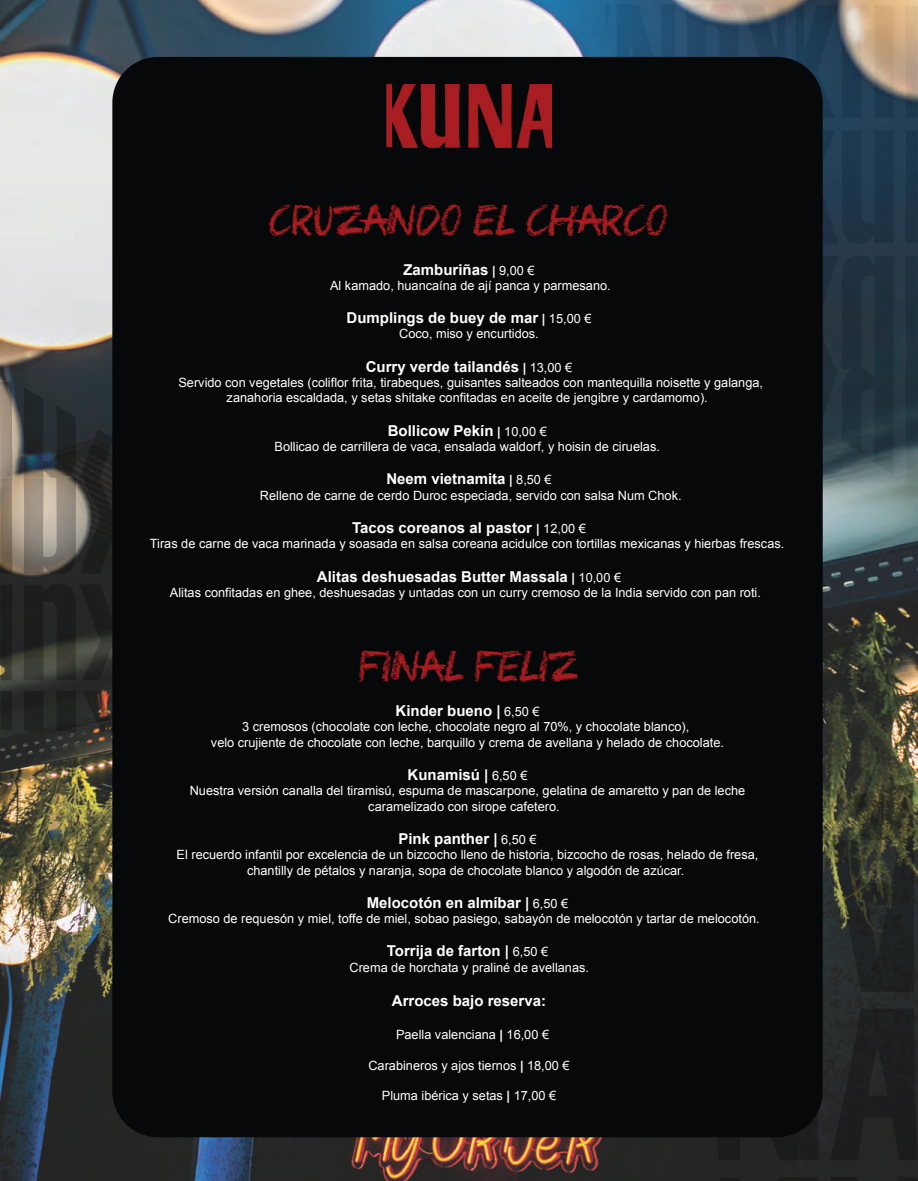
<style>
.page{position:relative;width:918px;height:1181px;background:#fff}
.page>*{position:absolute;margin:0;border:0;box-sizing:border-box;transform-origin:0 0}
.t1{font:45px "Colored Crayons";color:#aa1d21}
.t2{font:700 15px "Arial";color:#fff}
.t3{font:12.75px/15.3px "Arial";color:#fff;text-align:center}
.s1{font-size:12.75px}
.s2{font-weight:400;font-size:12.75px}
.s3{font-weight:700}
</style>
<div class="page">
<img style="left:0;top:0;width:918px;height:1181px">
<svg style="left:689px;top:782px;width:229px;height:399px;background:#292c27"></svg>
<svg style="left:0;top:374px;width:112px;height:362px;background:#44433e"></svg>
<div style="left:112px;top:57px;width:711px;height:1080px;background:#060809;border-radius:46px"></div>
<img style="left:386px;top:84px;width:166px;height:63px">
<svg style="left:822px;top:375px;width:96px;height:2px"></svg>
<h1 class="t1" style="left:270px;top:194px;width:400px">CRUZANDO EL CHARCO</h1>
<p class="t2" style="left:403px;top:264px;width:133px">Zamburiñas <span class="s1">|</span> <span class="s2">9,00 €</span></p>
<p class="t3" style="left:330px;top:279px;width:282px">Al kamado, huancaína de ají panca y parmesano.</p>
<p class="t2" style="left:347px;top:312px;width:246px">Dumplings de buey de mar <span class="s1">|</span> <span class="s2">15,00 €</span></p>
<p class="t3" style="left:399px;top:327px;width:141px">Coco, miso y encurtidos.</p>
<p class="t2" style="left:366px;top:361px;width:208px">Curry verde tailandés <span class="s1">|</span> <span class="s2">13,00 €</span></p>
<p class="t3" style="left:178px;top:376px;width:586px">Servido con vegetales (coliflor frita, tirabeques, guisantes salteados con mantequilla noisette y galanga, zanahoria escaldada, y setas shitake confitadas en aceite de jengibre y cardamomo).</p>
<p class="t2" style="left:388px;top:425px;width:161px">Bollicow Pekín <span class="s1">|</span> <span class="s2">10,00 €</span></p>
<p class="t3" style="left:274px;top:440px;width:387px">Bollicao de carrillera de vaca, ensalada waldorf, y hoisin de ciruelas.</p>
<p class="t2" style="left:386px;top:473px;width:167px">Neem vietnamita <span class="s1">|</span> <span class="s2">8,50 €</span></p>
<p class="t3" style="left:260px;top:488px;width:423px">Relleno de carne de cerdo Duroc especiada, servido con salsa Num Chok.</p>
<p class="t2" style="left:352px;top:522px;width:235px">Tacos coreanos al pastor <span class="s1">|</span> <span class="s2">12,00 €</span></p>
<p class="t3" style="left:150px;top:537px;width:636px">Tiras de carne de vaca marinada y soasada en salsa coreana acidulce con tortillas mexicanas y hierbas frescas.</p>
<p class="t2" style="left:317px;top:570px;width:306px">Alitas deshuesadas Butter Massala <span class="s1">|</span> <span class="s2">10,00 €</span></p>
<p class="t3" style="left:170px;top:586px;width:593px">Alitas confitadas en ghee, deshuesadas y untadas con un curry cremoso de la India servido con pan roti.</p>
<h1 class="t1" style="left:360px;top:640px;width:220px">FINAL FELIZ</h1>
<p class="t2" style="left:396px;top:705px;width:146px">Kinder bueno | <span class="s2">6,50 €</span></p>
<p class="t3" style="left:211px;top:720px;width:515px">3 cremosos (chocolate con leche, chocolate negro al 70%, y chocolate blanco),<br>velo crujiente de chocolate con leche, barquillo y crema de avellana y helado de chocolate.</p>
<p class="t2" style="left:408px;top:769px;width:121px">Kunamisú | <span class="s2">6,50 €</span></p>
<p class="t3" style="left:190px;top:784px;width:557px">Nuestra versión canalla del tiramisú, espuma de mascarpone, gelatina de amaretto y pan de leche caramelizado con sirope cafetero.</p>
<p class="t2" style="left:398px;top:833px;width:140px">Pink panther | <span class="s2">6,50 €</span></p>
<p class="t3" style="left:177px;top:848px;width:583px">El recuerdo infantil por excelencia de un bizcocho lleno de historia, bizcocho de rosas, helado de fresa, chantilly de pétalos y naranja, sopa de chocolate blanco y algodón de azúcar.</p>
<p class="t2" style="left:367px;top:897px;width:203px">Melocotón en almíbar | <span class="s2">6,50 €</span></p>
<p class="t3" style="left:168px;top:912px;width:593px">Cremoso de requesón y miel, toffe de miel, sobao pasiego, sabayón de melocotón y tartar de melocotón.</p>
<p class="t2" style="left:387px;top:945px;width:163px">Torrija de farton | <span class="s2">6,50 €</span></p>
<p class="t3" style="left:350px;top:960px;width:241px">Crema de horchata y praliné de avellanas.</p>
<p class="t2" style="left:392px;top:994px;width:156px">Arroces bajo reserva:</p>
<p class="t3" style="left:396px;top:1028px;width:155px">Paella valenciana <span class="s3">|</span> 16,00 €</p>
<p class="t3" style="left:368px;top:1058px;width:203px">Carabineros y ajos tiernos <span class="s3">|</span> 18,00 €</p>
<p class="t3" style="left:382px;top:1089px;width:176px">Pluma ibérica y setas <span class="s3">|</span> 17,00 €</p>
</div>
